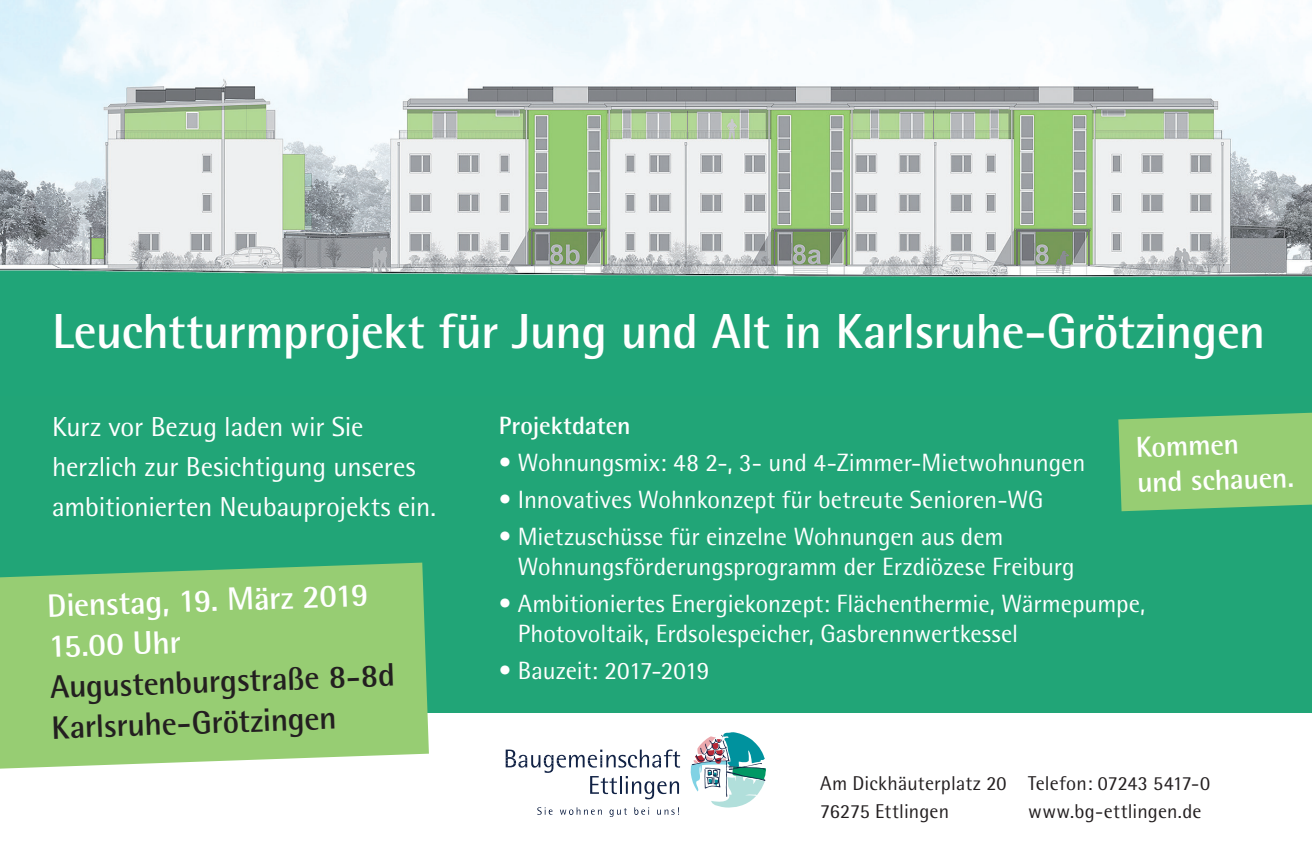
<style>
.page{position:relative;width:1312px;height:851px;background:#fff}
.page>*{position:absolute;margin:0;border:0;box-sizing:border-box;transform-origin:0 0}
.t1{font:700 49.25px "Rotis Semi Sans";letter-spacing:-.01em;color:#fff}
.t2{font:700 32.5px/40.5px "Rotis Semi Sans";color:#231f20}
.t3{font:700 32.5px/40.5px "Rotis Semi Sans";color:#fff}
.t4{font:700 29px/35px "Rotis Semi Sans";color:#fff}
.t5{font:27.5px/40px "Rotis Semi Sans";letter-spacing:-.005em;color:#fff}
.t6{font:25px/30px "Rotis Semi Sans";color:#fff}
.t7{font:700 25px "Rotis Semi Sans";letter-spacing:-.005em;color:#fff}
.t8{font:20px/27.5px "Rotis Semi Sans";letter-spacing:.01em;color:#231f20}
</style>
<div class="page">
<div style="left:0;top:1px;width:1311px;height:711px;background:#21a577"></div>
<img style="left:0;top:0;width:1311px;height:278px">
<svg style="left:537px;top:807px;width:15px;height:7px"></svg>
<svg style="left:560px;top:807px;width:41px;height:7px"></svg>
<svg style="left:609px;top:808px;width:18px;height:8px"></svg>
<svg style="left:634px;top:807px;width:15px;height:7px"></svg>
<svg style="left:657px;top:807px;width:22px;height:7px"></svg>
<svg style="left:505px;top:749px;width:175px;height:50px"></svg>
<svg style="left:690px;top:732px;width:76px;height:75px"></svg>
<svg style="left:0;top:562px;width:429px;height:206px;background:#95cd77"></svg>
<svg style="left:1118px;top:412px;width:193px;height:99px;background:#8dc973"></svg>
<h1 class="t1" style="left:52px;top:301px;width:1214px">Leuchtturmprojekt für Jung und Alt in Karlsruhe-Grötzingen</h1>
<p class="t5" style="left:52px;top:406px;width:385px">Kurz vor Bezug laden wir Sie herzlich zur Besichtigung unseres ambitionierten Neubauprojekts ein.</p>
<h2 class="t3" style="left:46px;top:585px;width:322px;rotate:-2deg">Dienstag, 19. März 2019<br>15.00 Uhr</h2>
<h2 class="t2" style="left:49px;top:666px;width:346px;rotate:-2deg">Augustenburgstraße 8-8d<br>Karlsruhe-Grötzingen</h2>
<p class="t7" style="left:498px;top:410px;width:133px">Projektdaten</p>
<p class="t6" style="left:498px;top:447px;width:588px">• Wohnungsmix: 48 2-, 3- und 4-Zimmer-Mietwohnungen</p>
<p class="t6" style="left:498px;top:484px;width:546px">• Innovatives Wohnkonzept für betreute Senioren-WG</p>
<p class="t6" style="left:517px;top:521px;width:558px;text-indent:-19px">• Mietzuschüsse für einzelne Wohnungen aus dem<br>Wohnungsförderungsprogramm der Erzdiözese Freiburg</p>
<p class="t6" style="left:517px;top:588px;width:629px;text-indent:-19px">• Ambitioniertes Energiekonzept: Flächenthermie, Wärmepumpe,<br>Photovoltaik, Erdsolespeicher, Gasbrennwertkessel</p>
<p class="t6" style="left:498px;top:655px;width:212px">• Bauzeit: 2017-2019</p>
<p class="t4" style="left:1134px;top:429px;width:158px;rotate:-2deg">Kommen<br>und schauen.</p>
<p class="t8" style="left:820px;top:769px;width:188px">Am Dickhäuterplatz 20<br>76275 Ettlingen</p>
<p class="t8" style="left:1028px;top:769px;width:183px">Telefon: 07243 5417-0 www.bg-ettlingen.de</p>
</div>
